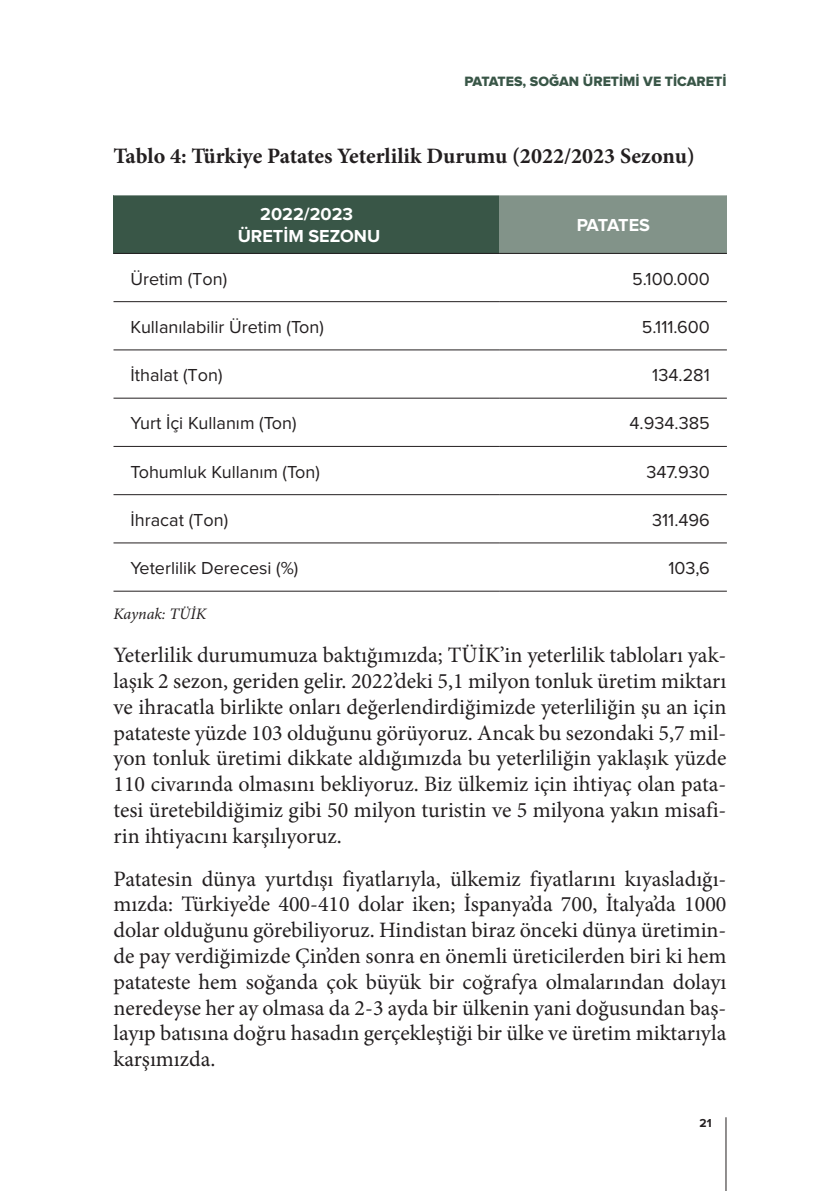
<style>
.page{position:relative;width:840px;height:1191px;background:#fff}
.page>*{position:absolute;margin:0;border:0;box-sizing:border-box;transform-origin:0 0}
.t1{font:22px/25.8px "Minion Pro";color:#231f20;text-align:justify}
.t2{font:700 22px "Minion Pro";color:#231f20}
.t3{font:18px "Proxima Nova";color:#231f20}
.t4{font:700 18px "Proxima Nova";color:#fff}
.t5{font:700 18px "Proxima Nova";letter-spacing:-.065em;color:#fff}
.t6{font:italic 16px "Minion Pro";letter-spacing:-.005em;color:#231f20}
.t7{font:14px "Proxima Nova Extrabld";color:#395647}
.t8{font:700 12px "Proxima Nova";color:#231f20}
</style>
<div class="page">
<hr style="left:725px;top:1117px;width:1px;height:74px;background:#231f20">
<div style="left:113px;top:195px;width:386px;height:58px;background:#395647"></div>
<div style="left:499px;top:195px;width:227px;height:58px;background:#829389"></div>
<hr style="left:113px;top:253px;width:386px;height:1px;background:#231f20">
<hr style="left:499px;top:253px;width:227px;height:1px;background:#231f20">
<hr style="left:113px;top:301px;width:386px;height:1px;background:#231f20">
<hr style="left:499px;top:301px;width:227px;height:1px;background:#231f20">
<hr style="left:113px;top:349px;width:386px;height:1px;background:#231f20">
<hr style="left:499px;top:349px;width:227px;height:1px;background:#231f20">
<hr style="left:113px;top:398px;width:386px;height:1px;background:#231f20">
<hr style="left:499px;top:398px;width:227px;height:1px;background:#231f20">
<hr style="left:113px;top:446px;width:386px;height:1px;background:#231f20">
<hr style="left:499px;top:446px;width:227px;height:1px;background:#231f20">
<hr style="left:113px;top:494px;width:386px;height:1px;background:#231f20">
<hr style="left:499px;top:494px;width:227px;height:1px;background:#231f20">
<hr style="left:113px;top:542px;width:386px;height:1px;background:#231f20">
<hr style="left:499px;top:542px;width:227px;height:1px;background:#231f20">
<hr style="left:113px;top:591px;width:386px;height:1px;background:#231f20">
<hr style="left:499px;top:591px;width:227px;height:1px;background:#231f20">
<p class="t7" style="left:464px;top:75px;width:263px">PATATES, SOĞAN ÜRETİMİ VE TİCARETİ</p>
<p class="t2" style="left:113px;top:141px;width:582px">Tablo 4: Türkiye Patates Yeterlilik Durumu (2022/2023 Sezonu)</p>
<p class="t4" style="left:260px;top:206px;width:94px">2022/2023</p>
<p class="t4" style="left:237px;top:228px;width:144px">ÜRETİM SEZONU</p>
<p class="t5" style="left:576px;top:217px;width:75px">PATATES</p>
<p class="t3" style="left:130px;top:270px;width:98px">Üretim (Ton)</p>
<p class="t3" style="left:631px;top:270px;width:79px">5.100.000</p>
<p class="t3" style="left:130px;top:319px;width:195px">Kullanılabilir Üretim (Ton)</p>
<p class="t3" style="left:641px;top:319px;width:69px">5.111.600</p>
<p class="t3" style="left:130px;top:367px;width:93px">İthalat (Ton)</p>
<p class="t3" style="left:652px;top:367px;width:59px">134.281</p>
<p class="t3" style="left:130px;top:415px;width:167px">Yurt İçi Kullanım (Ton)</p>
<p class="t3" style="left:629px;top:415px;width:82px">4.934.385</p>
<p class="t3" style="left:130px;top:463px;width:191px">Tohumluk Kullanım (Ton)</p>
<p class="t3" style="left:646px;top:463px;width:65px">347.930</p>
<p class="t3" style="left:130px;top:511px;width:99px">İhracat (Ton)</p>
<p class="t3" style="left:651px;top:511px;width:59px">311.496</p>
<p class="t3" style="left:130px;top:560px;width:169px">Yeterlilik Derecesi (%)</p>
<p class="t3" style="left:668px;top:560px;width:43px">103,6</p>
<p class="t6" style="left:113px;top:603px;width:94px">Kaynak: TÜİK</p>
<p class="t1" style="left:113px;top:642px;width:614px">Yeterlilik durumumuza baktığımızda; TÜİK’in yeterlilik tabloları yak&shy;laşık 2 sezon, geriden gelir. 2022’deki 5,1 milyon tonluk üretim miktarı ve ihracatla birlikte onları değerlendirdiğimizde yeterliliğin şu an için patateste yüzde 103 olduğunu görüyoruz. Ancak bu sezondaki 5,7 mil&shy;yon tonluk üretimi dikkate aldığımızda bu yeterliliğin yaklaşık yüzde 110 civarında olmasını bekliyoruz. Biz ülkemiz için ihtiyaç olan pata&shy;tesi üretebildiğimiz gibi 50 milyon turistin ve 5 milyona yakın misafi&shy;rin ihtiyacını karşılıyoruz.</p>
<p class="t1" style="left:113px;top:865px;width:614px">Patatesin dünya yurtdışı fiyatlarıyla, ülkemiz fiyatlarını kıyasladığı&shy;mızda: Türkiye’de 400-410 dolar iken; İspanya’da 700, İtalya’da 1000 dolar olduğunu görebiliyoruz. Hindistan biraz önceki dünya üretimin&shy;de pay verdiğimizde Çin’den sonra en önemli üreticilerden biri ki hem patateste hem soğanda çok büyük bir coğrafya olmalarından dolayı neredeyse her ay olmasa da 2-3 ayda bir ülkenin yani doğusundan baş&shy;layıp batısına doğru hasadın gerçekleştiği bir ülke ve üretim miktarıyla karşımızda.</p>
<p class="t8" style="left:699px;top:1117px;width:14px">21</p>
</div>
